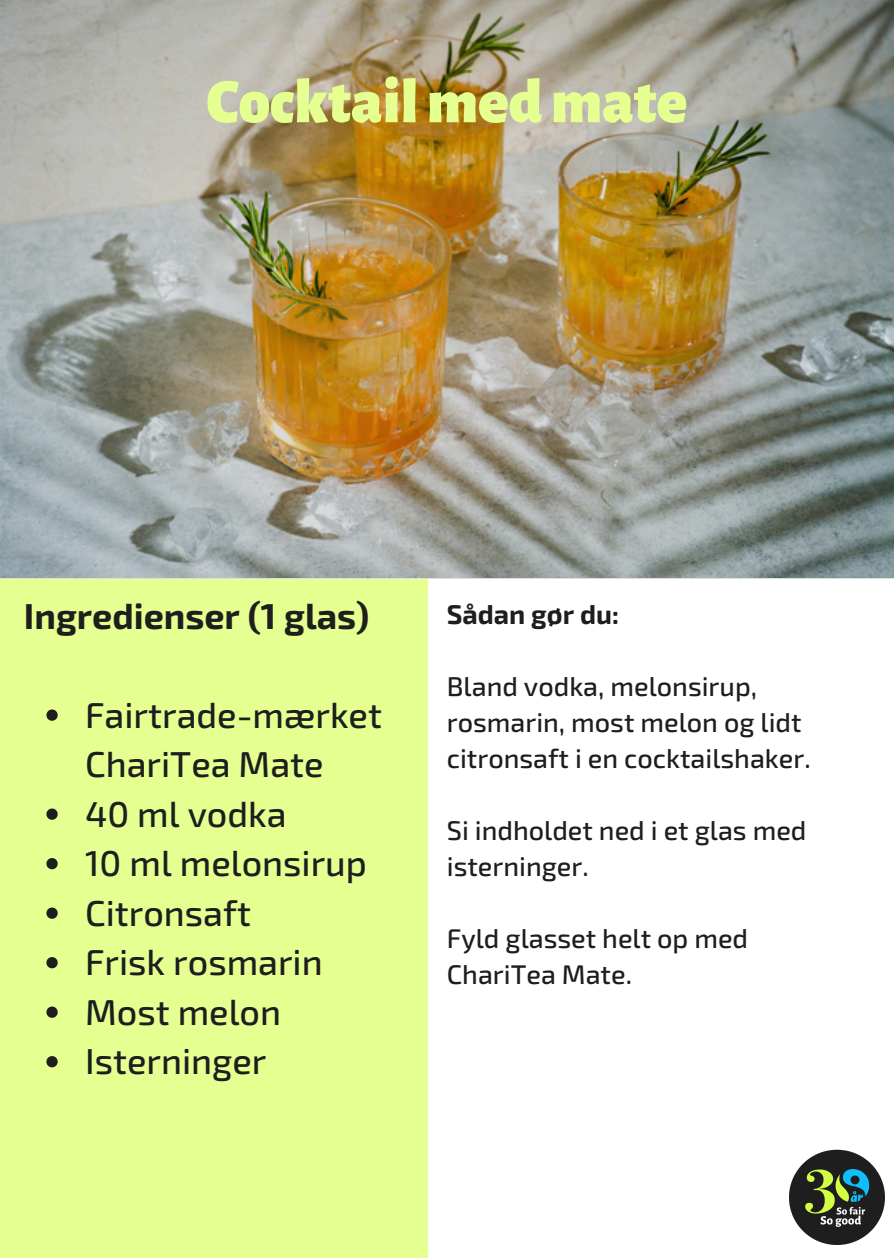
<style>
.page{position:relative;width:894px;height:1258px;background:#fff}
.page>*{position:absolute;margin:0;border:0;box-sizing:border-box;transform-origin:0 0}
.t1{font:900 63px "Alegreya Sans";color:#e5ff90}
.t2{font:500 36px/49.5px "Exo 2";color:#1e1e1e}
.t3{font:700 36px "Exo 2";color:#1e1e1e}
.t4{font:500 27px/36px "Exo 2";color:#1e1e1e}
.t5{font:700 27px "Exo 2";color:#1e1e1e}
</style>
<div class="page">
<div style="left:0;top:579px;width:427px;height:679px;background:#e5ff90"></div>
<img style="left:0;top:0;width:893px;height:579px">
<svg style="left:46px;top:709px;width:12px;height:12px"></svg>
<svg style="left:46px;top:808px;width:12px;height:12px"></svg>
<svg style="left:46px;top:858px;width:12px;height:11px"></svg>
<svg style="left:46px;top:907px;width:12px;height:12px"></svg>
<svg style="left:46px;top:957px;width:12px;height:11px"></svg>
<svg style="left:46px;top:1006px;width:12px;height:12px"></svg>
<svg style="left:46px;top:1056px;width:12px;height:11px"></svg>
<img style="left:789px;top:1149px;width:95px;height:96px">
<p class="t1" style="left:206px;top:72px;width:482px">Cocktailmedmate</p>
<p class="t3" style="left:24px;top:592px;width:347px">Ingredienser (1 glas)</p>
<p class="t2" style="left:85px;top:688px;width:298px">Fairtrade-mærket<br>ChariTea Mate</p>
<p class="t2" style="left:85px;top:787px;width:203px">40 ml vodka</p>
<p class="t2" style="left:85px;top:837px;width:283px">10 ml melonsirup</p>
<p class="t2" style="left:85px;top:886px;width:167px">Citronsaft</p>
<p class="t2" style="left:85px;top:936px;width:239px">Frisk rosmarin</p>
<p class="t2" style="left:85px;top:985px;width:197px">Most melon</p>
<p class="t2" style="left:85px;top:1035px;width:183px">Isterninger</p>
<h1 class="t5" style="left:446px;top:597px;width:174px">Sådan gør du:</h1>
<h2 class="t4" style="left:446px;top:667px;width:365px">Bland vodka, melonsirup, rosmarin, most melon og lidt citronsaft i en cocktailshaker.</h2>
<p class="t4" style="left:446px;top:811px;width:361px">Si indholdet ned i et glas med isterninger.</p>
<p class="t4" style="left:446px;top:919px;width:303px">Fyld glasset helt op med<br>ChariTea Mate.</p>
</div>
